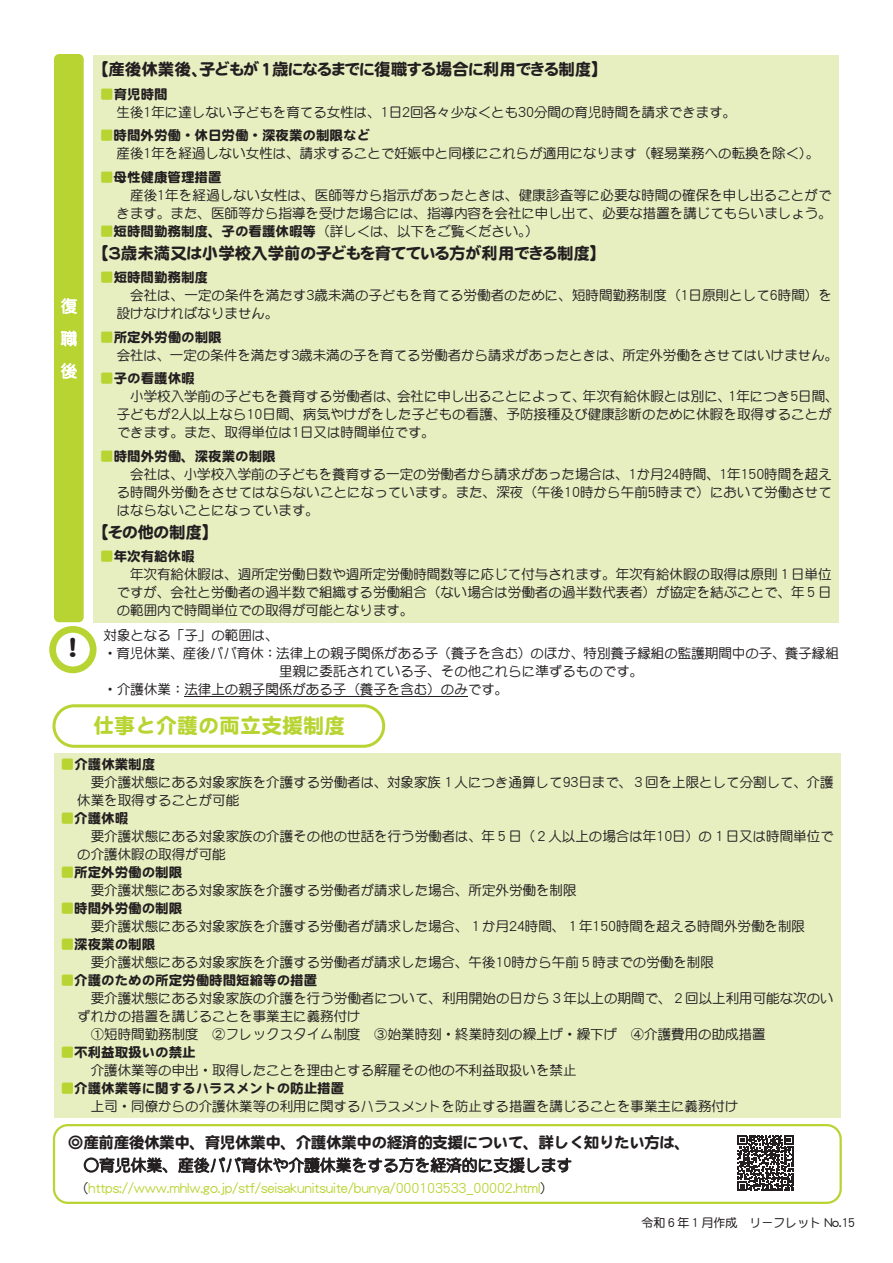
<style>
.page{position:relative;width:893px;height:1263px;background:#fff}
.page>*{position:absolute;margin:0;border:0;box-sizing:border-box;transform-origin:0 0}
.t1{font:24px "DF Maru Gothic SB WINP RKSJ H";color:#231f20}
.t2{font:21px "DF Maru Gothic SB WINP RKSJ H";color:#b8d432}
.t3{font:16.5px "DF Maru Gothic SB WING RKSJ H";color:#231f20}
.t4{font:16.5px/32.4px "HG Maru Gothic MPRO";color:#fff;text-align:justify}
.t5{font:15.75px "DF Maru Gothic SB WINP RKSJ H";letter-spacing:-.04em;color:#231f20}
.t6{font:15.75px "DF Maru Gothic Md WINP RKSJ H";color:#231f20}
.t7{font:13.5px/18px "DF Maru Gothic Md WINP RKSJ H";color:#231f20}
.t8{font:13.5px "DF Maru Gothic SB WINP RKSJ H";color:#231f20}
.t9{font:13.5px "DF Maru Gothic Md WINP RKSJ H";color:#b8d432}
.t10{font:12px "DF Maru Gothic Bd WINP RKSJ H";color:#231f20}
.s1{color:#b8d432}
.s2{font-family:"DF Maru Gothic SB WINP RKSJ H";color:#b8d432}
.s3{font-family:"DF Maru Gothic SB WINP RKSJ H"}
.s4{color:#231f20}
</style>
<div class="page">
<hr style="left:184px;top:696px;width:284px;height:1px;background:#231f20">
<div style="left:49px;top:626px;width:48px;height:47px;border:7px solid #b8d432;border-radius:50%"></div>
<div style="left:53px;top:704px;width:332px;height:44px;border:3px solid #b8d432;border-radius:20px"></div>
<div style="left:93px;top:55px;width:746px;height:567px;background:#e7efc1"></div>
<div style="left:54px;top:54px;width:30px;height:568px;background:#b8d432;border-radius:5px"></div>
<svg style="left:61px;top:298px;width:16px;height:16px"></svg>
<svg style="left:61px;top:331px;width:16px;height:15px"></svg>
<svg style="left:61px;top:363px;width:16px;height:16px"></svg>
<div style="left:54px;top:753px;width:787px;height:364px;background:#e7efc1"></div>
<div style="left:53px;top:1124px;width:789px;height:80px;border:2px solid #b8d432;border-radius:14px"></div>
<svg style="left:84px;top:1157px;width:83px;height:16px"></svg>
<svg style="left:178px;top:1157px;width:393px;height:16px"></svg>
<svg style="left:738px;top:1135px;width:56px;height:56px"></svg>
<p class="t4" style="left:61px;top:290px;width:18px">復職後</p>
<h1 class="t1" style="left:61px;top:635px;width:26px">！</h1>
<p class="t3" style="left:100px;top:61px;width:501px">【産後休業後、子どもが1歳になるまでに復職する場合に利用できる制度】</p>
<p class="t8" style="left:100px;top:87px;width:69px"><span class="s1">■</span>育児時間</p>
<p class="t7" style="left:117px;top:103px;width:621px">生後1年に達しない子どもを育てる女性は、1日2回各々少なくとも30分間の育児時間を請求できます。</p>
<p class="t8" style="left:100px;top:129px;width:271px"><span class="s1">■</span>時間外労働・休日労働・深夜業の制限など</p>
<p class="t7" style="left:117px;top:144px;width:705px">産後1年を経過しない女性は、請求することで妊娠中と同様にこれらが適用になります（軽易業務への転換を除く）。</p>
<p class="t8" style="left:100px;top:170px;width:123px"><span class="s1">■</span>母性健康管理措置</p>
<p class="t7" style="left:117px;top:186px;width:717px;text-align:right">産後1年を経過しない女性は、医師等から指示があったときは、健康診査等に必要な時間の確保を申し出ることができます。また、医師等から指導を受けた場合には、指導内容を会社に申し出て、必要な措置を講じてもらいましょう。</p>
<p class="t7" style="left:100px;top:222px;width:440px"><span class="s2">■</span><span class="s3">短時間勤務制度、子の看護休暇等</span>（詳しくは、以下をご覧ください。）</p>
<p class="t3" style="left:100px;top:245px;width:499px">【3歳未満又は小学校入学前の子どもを育てている方が利用できる制度】</p>
<p class="t8" style="left:100px;top:271px;width:109px"><span class="s1">■</span>短時間勤務制度</p>
<p class="t7" style="left:117px;top:286px;width:717px;text-indent:13px">会社は、一定の条件を満たす3歳未満の子どもを育てる労働者のために、短時間勤務制度（1日原則として6時間）を設けなければなりません。</p>
<p class="t8" style="left:100px;top:330px;width:123px"><span class="s1">■</span>所定外労働の制限</p>
<p class="t7" style="left:117px;top:346px;width:723px">会社は、一定の条件を満たす3歳未満の子を育てる労働者から請求があったときは、所定外労働をさせてはいけません。</p>
<p class="t8" style="left:100px;top:371px;width:96px"><span class="s1">■</span>子の看護休暇</p>
<p class="t7" style="left:117px;top:387px;width:724px;text-indent:13px">小学校入学前の子どもを養育する労働者は、会社に申し出ることによって、年次有給休暇とは別に、1年につき5日間、子どもが2人以上なら10日間、病気やけがをした子どもの看護、予防接種及び健康診断のために休暇を取得することができます。また、取得単位は1日又は時間単位です。</p>
<p class="t8" style="left:100px;top:449px;width:177px"><span class="s1">■</span>時間外労働、深夜業の制限</p>
<p class="t7" style="left:117px;top:465px;width:717px;text-align:justify;text-indent:13px">会社は、小学校入学前の子どもを養育する一定の労働者から請求があった場合は、1か月24時間、1年150時間を超える時間外労働をさせてはならないことになっています。また、深夜（午後10時から午前5時まで）において労働させてはならないことになっています。</p>
<p class="t3" style="left:100px;top:524px;width:112px">【その他の制度】</p>
<p class="t8" style="left:100px;top:550px;width:96px"><span class="s1">■</span>年次有給休暇</p>
<p class="t7" style="left:117px;top:565px;width:716px;text-align:justify;text-indent:13px">年次有給休暇は、週所定労働日数や週所定労働時間数等に応じて付与されます。年次有給休暇の取得は原則１日単位ですが、会社と労働者の過半数で組織する労働組合（ない場合は労働者の過半数代表者）が協定を結ぶことで、年５日の範囲内で時間単位での取得が可能となります。</p>
<p class="t7" style="left:104px;top:626px;width:177px">対象となる「子」の範囲は、</p>
<p class="t7" style="left:104px;top:644px;width:737px">・育児休業、産後パパ育休：法律上の親子関係がある子（養子を含む）のほか、特別養子縁組の監護期間中の子、養子縁組</p>
<p class="t7" style="left:279px;top:662px;width:366px">里親に委託されている子、その他これらに準ずるものです。</p>
<p class="t7" style="left:104px;top:680px;width:406px">・介護休業：法律上の親子関係がある子（養子を含む）のみです。</p>
<h2 class="t2" style="left:93px;top:715px;width:254px">仕事と介護の両立支援制度</h2>
<p class="t8" style="left:61px;top:757px;width:96px"><span class="s1">■</span>介護休業制度</p>
<p class="t7" style="left:77px;top:773px;width:758px;text-indent:13px">要介護状態にある対象家族を介護する労働者は、対象家族１人につき通算して93日まで、３回を上限として分割して、介護休業を取得することが可能</p>
<p class="t8" style="left:61px;top:811px;width:69px"><span class="s1">■</span>介護休暇</p>
<p class="t7" style="left:77px;top:827px;width:758px;text-indent:13px">要介護状態にある対象家族の介護その他の世話を行う労働者は、年５日（２人以上の場合は年10日）の１日又は時間単位での介護休暇の取得が可能</p>
<p class="t8" style="left:61px;top:865px;width:123px"><span class="s1">■</span>所定外労働の制限</p>
<p class="t7" style="left:91px;top:881px;width:487px">要介護状態にある対象家族を介護する労働者が請求した場合、所定外労働を制限</p>
<p class="t8" style="left:61px;top:901px;width:123px"><span class="s1">■</span>時間外労働の制限</p>
<p class="t7" style="left:91px;top:917px;width:716px">要介護状態にある対象家族を介護する労働者が請求した場合、１か月24時間、１年150時間を超える時間外労働を制限</p>
<p class="t8" style="left:61px;top:937px;width:96px"><span class="s1">■</span>深夜業の制限</p>
<p class="t7" style="left:91px;top:953px;width:625px">要介護状態にある対象家族を介護する労働者が請求した場合、午後10時から午前５時までの労働を制限</p>
<p class="t8" style="left:61px;top:973px;width:258px"><span class="s1">■</span>介護のための所定労働時間短縮等の措置</p>
<p class="t7" style="left:91px;top:989px;width:744px">要介護状態にある対象家族の介護を行う労働者について、利用開始の日から３年以上の期間で、２回以上利用可能な次のい</p>
<p class="t7" style="left:77px;top:1007px;width:285px">ずれかの措置を講じることを事業主に義務付け</p>
<p class="t7" style="left:91px;top:1025px;width:676px">①短時間勤務制度 ②フレックスタイム制度 ③始業時刻・終業時刻の繰上げ・繰下げ ④介護費用の助成措置</p>
<p class="t8" style="left:61px;top:1045px;width:136px"><span class="s1">■</span>不利益取扱いの禁止</p>
<p class="t7" style="left:91px;top:1061px;width:487px">介護休業等の申出・取得したことを理由とする解雇その他の不利益取扱いを禁止</p>
<p class="t8" style="left:61px;top:1081px;width:285px"><span class="s1">■</span>介護休業等に関するハラスメントの防止措置</p>
<p class="t7" style="left:91px;top:1097px;width:649px">上司・同僚からの介護休業等の利用に関するハラスメントを防止する措置を講じることを事業主に義務付け</p>
<p class="t5" style="left:68px;top:1135px;width:624px">◎産前産後休業中、育児休業中、介護休業中の経済的支援について、詳しく知りたい方は、</p>
<p class="t6" style="left:83px;top:1157px;width:490px">○育児休業、産後パパ育休や介護休業をする方を経済的に支援します</p>
<p class="t9" style="left:75px;top:1182px;width:480px"><span class="s4">（</span>https://www.mhlw.go.jp/stf/seisakunitsuite/bunya/000103533_00002.html<span class="s4">）</span></p>
<p class="t10" style="left:641px;top:1216px;width:215px">令和６年１月作成 リーフレット No.15</p>
</div>
